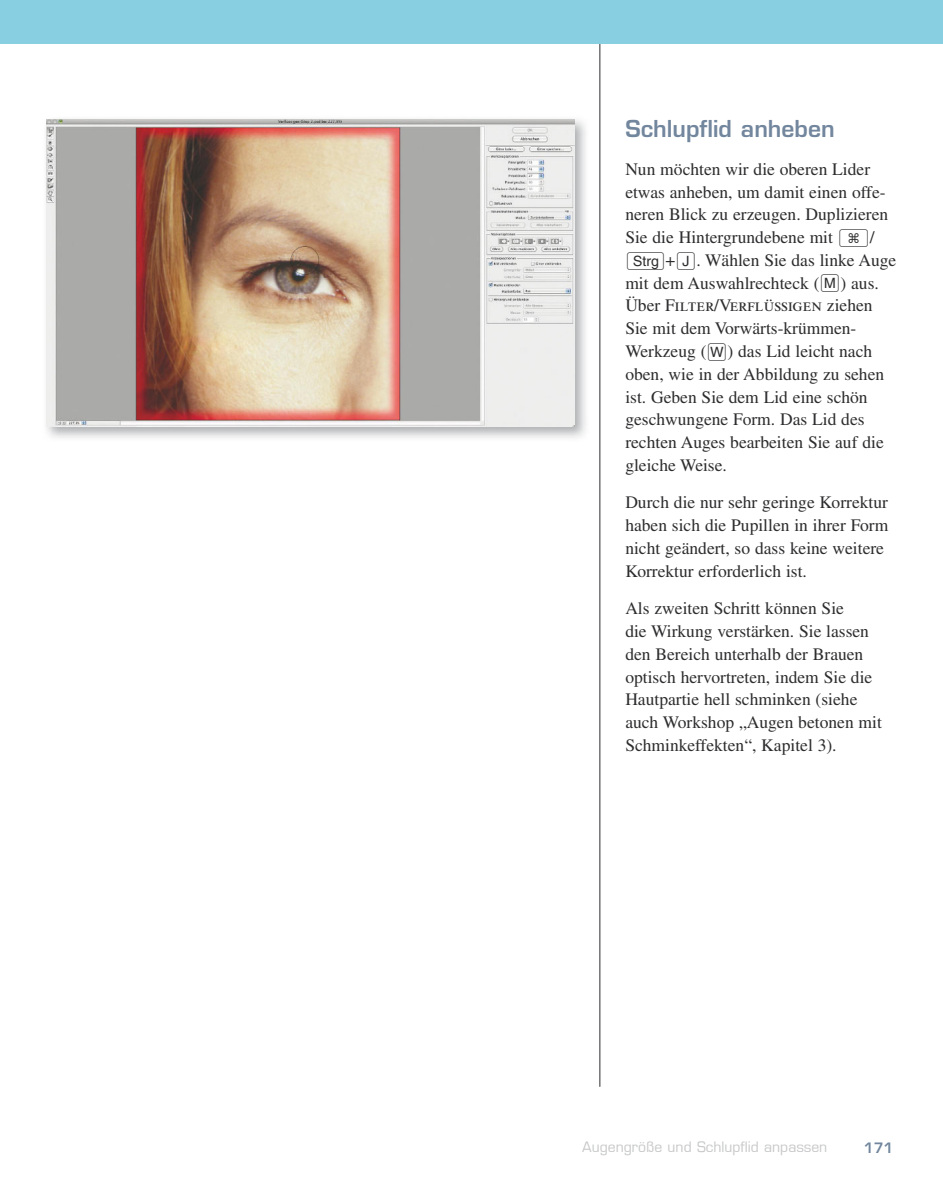
<style>
.page{position:relative;width:943px;height:1191px;background:#fff}
.page>*{position:absolute;margin:0;border:0;box-sizing:border-box;transform-origin:0 0}
.t1{font:600 22.75px "Eurostile LT";color:#72869d}
.t2{font:17.5px/22.8px "Times";color:#2d2c2e}
.t3{font:17.5px "Times Roman SC";color:#2d2c2e}
.t4{font:14px "Eurostile";color:#c7c8c9}
.t5{font:600 14px "Eurostile LT";color:#72869d}
.s1{font-family:"Keyboard Full Normal"}
.s2{font-family:"Times"}
</style>
<div class="page">
<hr style="left:599px;top:36px;width:1px;height:1050px;background:#2d2c2e">
<div style="left:0;top:0;width:943px;height:43px;background:#88cfe1"></div>
<img style="left:46px;top:119px;width:540px;height:319px">
<img style="left:46px;top:119px;width:528px;height:307px">
<h1 class="t1" style="left:625px;top:115px;width:211px">Schlupflid anheben</h1>
<p class="t2" style="left:625px;top:158px;width:272px">Nun möchten wir die oberen Lider etwas anheben, um damit einen offe&shy;neren Blick zu erzeugen. Duplizieren Sie die Hintergrundebene mit <span class="s1">¿</span>/ <span class="s1">Ÿ</span>+<span class="s1">J</span>. Wählen Sie das linke Auge mit dem Auswahlrechteck (<span class="s1">M</span>) aus.</p>
<p class="t3" style="left:625px;top:296px;width:249px"><span class="s2">Über</span> Filter/Verflüssigen <span class="s2">ziehen</span></p>
<p class="t2" style="left:625px;top:317px;width:260px">Sie mit dem Vorwärts-krümmen-<br>Werkzeug (<span class="s1">W</span>) das Lid leicht nach oben, wie in der Abbildung zu sehen ist. Geben Sie dem Lid eine schön geschwungene Form. Das Lid des rechten Auges bearbeiten Sie auf die gleiche Weise.</p>
<p class="t2" style="left:625px;top:491px;width:264px">Durch die nur sehr geringe Korrektur haben sich die Pupillen in ihrer Form nicht geändert, so dass keine weitere Korrektur erforderlich ist.</p>
<p class="t2" style="left:625px;top:597px;width:258px">Als zweiten Schritt können Sie<br>die Wirkung verstärken. Sie lassen den Bereich unterhalb der Brauen optisch hervortreten, indem Sie die Hautpartie hell schminken (siehe auch Workshop „Augen betonen mit Schminkeffekten“, Kapitel 3).</p>
<p class="t4" style="left:582px;top:1138px;width:247px">Augengröße und Schlupflid anpassen</p>
<p class="t5" style="left:863px;top:1138px;width:31px">171</p>
</div>
